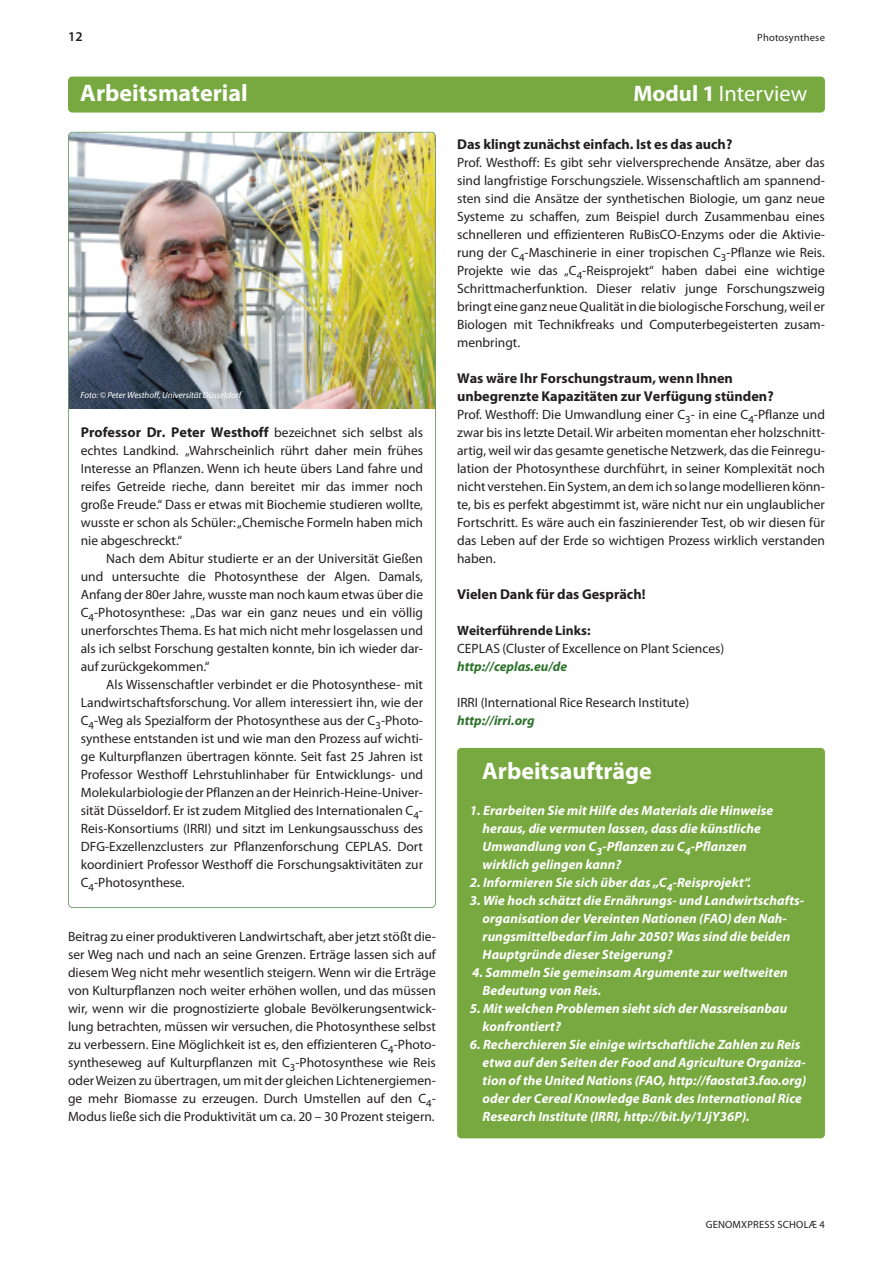
<style>
.page{position:relative;width:893px;height:1263px;background:#fff}
.page>*{position:absolute;margin:0;border:0;box-sizing:border-box;transform-origin:0 0}
.t1{font:700 24px "Myriad Pro";color:#fff}
.t2{font:22.5px "Myriad Pro";color:#fff}
.t3{font:700 14.25px/18px "Myriad Pro";color:#231f20}
.t4{font:13.5px/18px "Myriad Pro";color:#231f20;text-align:justify}
.t5{font:italic 700 13.5px/18px "Myriad Pro";letter-spacing:.005em;color:#fff}
.t6{font:italic 700 13.5px "Myriad Pro";color:#2e732c}
.t7{font:700 13.5px "Myriad Pro";color:#231f20}
.t8{font:600 13.5px "Myriad Pro";color:#231f20}
.t9{font:10.5px "Myriad Pro";letter-spacing:.02em;color:#231f20}
.t10{font:italic 9px "Myriad Pro";color:#fff}
.s1{font-weight:700}
.s2{font-weight:400;font-size:13.5px}
</style>
<div class="page">
<div style="left:68px;top:77px;width:757px;height:36px;background:#77a940;border-radius:4px"></div>
<div style="left:457px;top:748px;width:368px;height:390px;background:#77a940;border-radius:4px"></div>
<img style="left:70px;top:132px;width:364px;height:276px">
<p class="t8" style="left:68px;top:31px;width:16px">12</p>
<p class="t9" style="left:757px;top:33px;width:69px">Photosynthese</p>
<h1 class="t1" style="left:80px;top:83px;width:169px">Arbeitsmaterial</h1>
<h2 class="t2" style="left:633px;top:85px;width:175px"><span class="s1">Modul 1</span> Interview</h2>
<p class="t10" style="left:80px;top:392px;width:162px">Foto: © Peter Westhoff, Universität Düsseldorf</p>
<p class="t3" style="left:81px;top:424px;width:344px">Professor Dr. Peter Westhoff <span class="s2">bezeichnet sich selbst als</span></p>
<p class="t4" style="left:81px;top:442px;width:344px">echtes Landkind. „Wahrscheinlich rührt daher mein frühes Interesse an Pflanzen. Wenn ich heute übers Land fahre und reifes Getreide rieche, dann bereitet mir das immer noch große Freude.“ Dass er etwas mit Biochemie studieren wollte, wusste er schon als Schüler:„Chemische Formeln haben mich nie abgeschreckt.“</p>
<p class="t4" style="left:81px;top:550px;width:344px;text-indent:26px">Nach dem Abitur studierte er an der Universität Gießen und untersuchte die Photosynthese der Algen. Damals, Anfang der 80er Jahre, wusste man noch kaum etwas über die C<sub>4</sub>-Photosynthese: „Das war ein ganz neues und ein völlig unerforschtes Thema. Es hat mich nicht mehr losgelassen und als ich selbst Forschung gestalten konnte, bin ich wieder dar&shy;auf zurückgekommen.“</p>
<p class="t4" style="left:81px;top:676px;width:344px;text-indent:26px">Als Wissenschaftler verbindet er die Photosynthese- mit Landwirtschaftsforschung. Vor allem interessiert ihn, wie der C<sub>4</sub>-Weg als Spezialform der Photosynthese aus der C<sub>3</sub>-Photo&shy;synthese entstanden ist und wie man den Prozess auf wichti&shy;ge Kulturpflanzen übertragen könnte. Seit fast 25 Jahren ist Professor Westhoff Lehrstuhlinhaber für Entwicklungs- und Molekularbiologie der Pflanzen an derHeinrich-Heine-Univer&shy;sität Düsseldorf. Er ist zudem Mitglied des Internationalen C<sub>4</sub>- Reis-Konsortiums (IRRI) und sitzt im Lenkungsausschuss des DFG-Exzellenzclusters zur Pflanzenforschung CEPLAS. Dort koordiniert Professor Westhoff die Forschungsaktivitäten zur C<sub>4</sub>-Photosynthese.</p>
<p class="t4" style="left:68px;top:928px;width:369px">Beitrag zu einer produktiveren Landwirtschaft, aber jetzt stößt die&shy;ser Weg nach und nach an seine Grenzen. Erträge lassen sich auf diesem Weg nicht mehr wesentlich steigern. Wenn wir die Erträge von Kulturpflanzen noch weiter erhöhen wollen, und das müssen wir, wenn wir die prognostizierte globale Bevölkerungsentwick&shy;lung betrachten, müssen wir versuchen, die Photosynthese selbst zu verbessern. Eine Möglichkeit ist es, den effizienteren C<sub>4</sub>-Photo&shy;syntheseweg auf Kulturpflanzen mit C<sub>3</sub>-Photosynthese wie Reis oderWeizen zu übertragen, um mit der gleichen Lichtenergiemen&shy;ge mehr Biomasse zu erzeugen. Durch Umstellen auf den C<sub>4</sub>- Modus ließe sich die Produktivität um ca. 20 – 30 Prozent steigern.</p>
<p class="t3" style="left:457px;top:136px;width:277px">Das klingt zunächst einfach. Ist es das auch?</p>
<p class="t4" style="left:457px;top:154px;width:369px">Prof. Westhoff: Es gibt sehr vielversprechende Ansätze, aber das sind langfristige Forschungsziele. Wissenschaftlich am spannend&shy;sten sind die Ansätze der synthetischen Biologie, um ganz neue Systeme zu schaffen, zum Beispiel durch Zusammenbau eines schnelleren und effizienteren RuBisCO-Enzyms oder die Aktivie&shy;rung der C<sub>4</sub>-Maschinerie in einer tropischen C<sub>3</sub>-Pflanze wie Reis.<br>Projekte wie das „C<sub>4</sub>-Reisprojekt“ haben dabei eine wichtige Schrittmacherfunktion. Dieser relativ junge Forschungszweig bringt eineganz neueQualitätindiebiologische Forschung,weil er Biologen mit Technikfreaks und Computerbegeisterten zusam&shy;menbringt.</p>
<p class="t3" style="left:457px;top:370px;width:318px">Was wäre Ihr Forschungstraum, wenn Ihnen unbegrenzte Kapazitäten zur Verfügung stünden?</p>
<p class="t4" style="left:457px;top:406px;width:369px">Prof. Westhoff: Die Umwandlung einer C<sub>3</sub>- in eine C<sub>4</sub>-Pflanze und zwar bis ins letzte Detail. Wir arbeiten momentan eher holzschnitt&shy;artig, weil wir das gesamte genetische Netzwerk, das die Feinregu&shy;lation der Photosynthese durchführt, in seiner Komplexität noch nicht verstehen. EinSystem, andemichso langemodellierenkönn&shy;te, bis es perfekt abgestimmt ist, wäre nicht nur ein unglaublicher Fortschritt. Es wäre auch ein faszinierender Test, ob wir diesen für das Leben auf der Erde so wichtigen Prozess wirklich verstanden haben.</p>
<p class="t3" style="left:457px;top:586px;width:190px">Vielen Dank für das Gespräch!</p>
<p class="t7" style="left:457px;top:625px;width:135px">Weiterführende Links:</p>
<p class="t4" style="left:457px;top:640px;width:269px">CEPLAS (Cluster of Excellence on Plant Sciences)</p>
<p class="t6" style="left:457px;top:661px;width:112px">http://ceplas.eu/de</p>
<p class="t4" style="left:457px;top:694px;width:234px">IRRI (International Rice Research Institute)</p>
<p class="t6" style="left:457px;top:715px;width:79px">http://irri.org</p>
<h1 class="t1" style="left:482px;top:762px;width:171px">Arbeitsaufträge</h1>
<p class="t5" style="left:483px;top:802px;width:292px;text-indent:-13px">1. Erarbeiten Sie mit Hilfe des Materials die Hinweise heraus, die vermuten lassen, dass die künstliche Umwandlung von C<sub>3</sub>-Pflanzen zu C<sub>4</sub>-Pflanzen wirklich gelingen kann?</p>
<p class="t5" style="left:470px;top:874px;width:283px">2. Informieren Sie sich über das „C<sub>4</sub>-Reisprojekt“.</p>
<p class="t5" style="left:483px;top:892px;width:323px;text-indent:-13px">3. Wie hoch schätzt die Ernährungs- und Landwirtschafts&shy;organisation der Vereinten Nationen (FAO) den Nah&shy;rungsmittelbedarf im Jahr 2050? Was sind die beiden Hauptgründe dieser Steigerung?</p>
<p class="t5" style="left:483px;top:964px;width:307px;text-indent:-10px">4. Sammeln Sie gemeinsam Argumente zur weltweiten<br>Bedeutung von Reis.</p>
<p class="t5" style="left:483px;top:1000px;width:306px;text-indent:-13px">5. Mit welchen Problemen sieht sich der Nassreisanbau konfrontiert?</p>
<p class="t5" style="left:483px;top:1036px;width:325px;text-indent:-13px">6. Recherchieren Sie einige wirtschaftliche Zahlen zu Reis etwa auf den Seiten der Food and Agriculture Organiza&shy;tion of the United Nations (FAO, http://faostat3.fao.org) oder der Cereal Knowledge Bank des International Rice Research Institute (IRRI, http://bit.ly/1JjY36P).</p>
<p class="t9" style="left:706px;top:1221px;width:121px">GENOMXPRESS SCHOLÆ 4</p>
</div>
